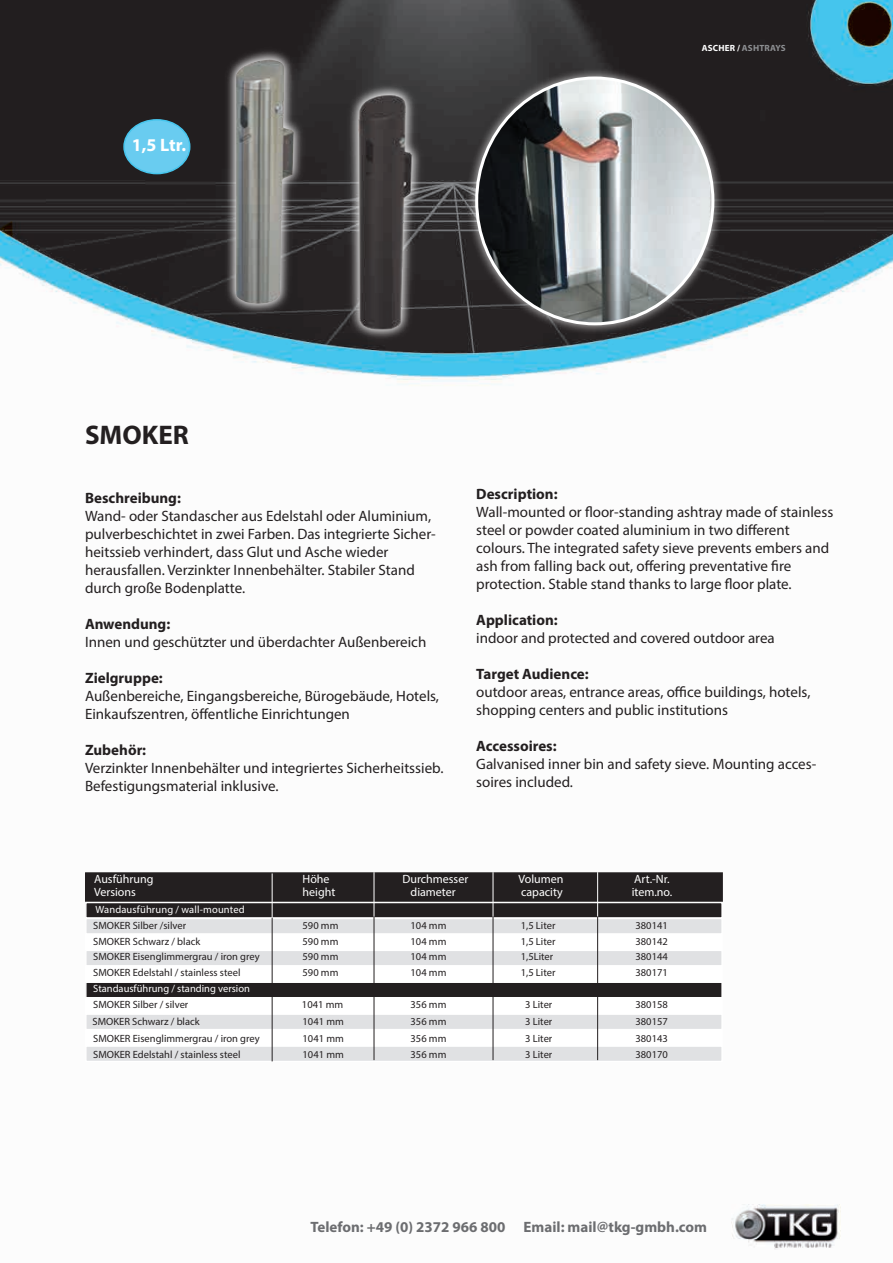
<style>
.page{position:relative;width:893px;height:1263px;background:#fff}
.page>*{position:absolute;margin:0;border:0;box-sizing:border-box;transform-origin:0 0}
.t1{font:700 27px "Myriad Pro";color:#231f20}
.t2{font:700 18px "Myriad Pro";color:#fff}
.t3{font:15px/18px "Myriad Pro";color:#231f20}
.t4{font:700 15px "Myriad Pro";color:#231f20}
.t5{font:700 15px "Myriad Pro";color:#6c6d70}
.t6{font:12px "Myriad Pro";color:#fff}
.t7{font:10.5px "Myriad Pro";color:#231f20}
.t8{font:10.5px "Myriad Pro";color:#fff}
.t9{font:700 9px "Myriad Pro";letter-spacing:.02em;color:#8d8f92}
.s1{color:#fff}
</style>
<div class="page">
<img style="left:0;top:0;width:893px;height:1205px">
<div style="left:221px;top:44px;width:88px;height:275px;background:#fff;opacity:.75"></div>
<div style="left:226px;top:51px;width:77px;height:261px;background:#fff;opacity:.75"></div>
<img style="left:236px;top:59px;width:58px;height:245px">
<div style="left:342px;top:80px;width:85px;height:265px;background:#fff;opacity:.75"></div>
<img style="left:323px;top:86px;width:128px;height:260px">
<div style="left:86px;top:873px;width:636px;height:28px;background:#231f20"></div>
<div style="left:85px;top:872px;width:638px;height:30px;border:2px solid #231f20"></div>
<div style="left:86px;top:902px;width:636px;height:16px;background:#231f20"></div>
<div style="left:85px;top:902px;width:638px;height:17px;border:2px solid #fff"></div>
<div style="left:86px;top:918px;width:636px;height:16px;background:#e0e1e3"></div>
<div style="left:85px;top:918px;width:638px;height:17px;border:2px solid #fff"></div>
<div style="left:86px;top:934px;width:636px;height:16px;background:#fff"></div>
<div style="left:86px;top:950px;width:636px;height:16px;background:#e0e1e3"></div>
<div style="left:85px;top:949px;width:638px;height:17px;border:2px solid #fff"></div>
<div style="left:86px;top:966px;width:636px;height:16px;background:#fff"></div>
<div style="left:85px;top:965px;width:638px;height:17px;border:2px solid #fff"></div>
<div style="left:86px;top:982px;width:636px;height:16px;background:#231f20"></div>
<div style="left:85px;top:981px;width:638px;height:17px;border:2px solid #fff"></div>
<div style="left:86px;top:998px;width:636px;height:16px;background:#fff"></div>
<div style="left:85px;top:997px;width:638px;height:17px;border:2px solid #fff"></div>
<div style="left:86px;top:1014px;width:636px;height:16px;background:#e0e1e3"></div>
<div style="left:85px;top:1013px;width:638px;height:17px;border:2px solid #fff"></div>
<div style="left:86px;top:1046px;width:636px;height:15px;background:#e0e1e3"></div>
<div style="left:85px;top:1045px;width:638px;height:17px;border:2px solid #fff"></div>
<div style="left:86px;top:1030px;width:636px;height:15px;background:#fff"></div>
<div style="left:85px;top:1029px;width:638px;height:17px;border:2px solid #fff"></div>
<hr style="left:272px;top:873px;width:1px;height:47px;background:#fff">
<hr style="left:272px;top:918px;width:1px;height:143px;background:#231f20">
<hr style="left:374px;top:872px;width:1px;height:47px;background:#fff">
<hr style="left:374px;top:916px;width:1px;height:144px;background:#231f20">
<hr style="left:493px;top:872px;width:1px;height:47px;background:#fff">
<hr style="left:493px;top:916px;width:1px;height:144px;background:#231f20">
<hr style="left:597px;top:872px;width:1px;height:47px;background:#fff">
<hr style="left:597px;top:916px;width:1px;height:144px;background:#231f20">
<div style="left:124px;top:120px;width:66px;height:54px;background:#69ccf0;border-radius:50%"></div>
<div style="left:123px;top:119px;width:67px;height:55px;border:2px solid #46c5ed;border-radius:50%"></div>
<img style="left:731px;top:1205px;width:110px;height:45px">
<div style="left:466px;top:67px;width:258px;height:268px;background:#fff;opacity:.75"></div>
<img style="left:477px;top:78px;width:233px;height:246px">
<p class="t2" style="left:132px;top:133px;width:56px">1,5 Ltr.</p>
<p class="t9" style="left:702px;top:42px;width:85px"><span class="s1">ASCHER /</span> ASHTRAYS</p>
<h1 class="t1" style="left:85px;top:418px;width:105px">SMOKER</h1>
<p class="t4" style="left:85px;top:488px;width:97px">Beschreibung:</p>
<p class="t3" style="left:85px;top:507px;width:352px">Wand- oder Standascher aus Edelstahl oder Aluminium, pulverbeschichtet in zwei Farben. Das integrierte Sicher&shy;heitssieb verhindert, dass Glut und Asche wieder herausfallen. Verzinkter Innenbehälter. Stabiler Stand durch große Bodenplatte.</p>
<p class="t4" style="left:85px;top:614px;width:87px">Anwendung:</p>
<p class="t3" style="left:85px;top:633px;width:343px">Innen und geschützter und überdachter Außenbereich</p>
<p class="t4" style="left:85px;top:668px;width:79px">Zielgruppe:</p>
<p class="t3" style="left:85px;top:687px;width:356px">Außenbereiche, Eingangsbereiche, Bürogebäude, Hotels,<br>Einkaufszentren, öffentliche Einrichtungen</p>
<p class="t4" style="left:85px;top:740px;width:63px">Zubehör:</p>
<p class="t3" style="left:85px;top:759px;width:360px">Verzinkter Innenbehälter und integriertes Sicherheitssieb.<br>Befestigungsmaterial inklusive.</p>
<p class="t4" style="left:476px;top:484px;width:83px">Description:</p>
<p class="t3" style="left:476px;top:502px;width:358px">Wall-mounted or floor-standing ashtray made of stainless steel or powder coated aluminium in two different colours. The integrated safety sieve prevents embers and ash from falling back out, offering preventative fire protection. Stable stand thanks to large floor plate.</p>
<p class="t4" style="left:476px;top:610px;width:83px">Application:</p>
<p class="t3" style="left:476px;top:628px;width:300px">indoor and protected and covered outdoor area</p>
<p class="t4" style="left:476px;top:664px;width:114px">Target Audience:</p>
<p class="t3" style="left:476px;top:682px;width:336px">outdoor areas, entrance areas, office buildings, hotels, shopping centers and public institutions</p>
<p class="t4" style="left:476px;top:736px;width:82px">Accessoires:</p>
<p class="t3" style="left:476px;top:754px;width:342px">Galvanised inner bin and safety sieve. Mounting acces&shy;soires included.</p>
<p class="t6" style="left:94px;top:871px;width:61px">Ausführung</p>
<p class="t6" style="left:303px;top:871px;width:29px">Höhe</p>
<p class="t6" style="left:402px;top:871px;width:67px">Durchmesser</p>
<p class="t6" style="left:519px;top:871px;width:47px">Volumen</p>
<p class="t6" style="left:634px;top:871px;width:37px">Art.-Nr.</p>
<p class="t6" style="left:94px;top:884px;width:43px">Versions</p>
<p class="t6" style="left:303px;top:884px;width:34px">height</p>
<p class="t6" style="left:411px;top:884px;width:47px">diameter</p>
<p class="t6" style="left:521px;top:884px;width:43px">capacity</p>
<p class="t6" style="left:632px;top:884px;width:42px">item.no.</p>
<p class="t8" style="left:95px;top:903px;width:151px">Wandausführung / wall-mounted</p>
<p class="t7" style="left:93px;top:918px;width:94px">SMOKER Silber /silver</p>
<p class="t7" style="left:303px;top:918px;width:37px">590 mm</p>
<p class="t7" style="left:411px;top:918px;width:37px">104 mm</p>
<p class="t7" style="left:521px;top:918px;width:36px">1,5 Liter</p>
<p class="t7" style="left:635px;top:918px;width:34px">380141</p>
<p class="t7" style="left:93px;top:935px;width:109px">SMOKER Schwarz / black</p>
<p class="t7" style="left:303px;top:935px;width:37px">590 mm</p>
<p class="t7" style="left:411px;top:935px;width:37px">104 mm</p>
<p class="t7" style="left:521px;top:935px;width:36px">1,5 Liter</p>
<p class="t7" style="left:635px;top:935px;width:34px">380142</p>
<p class="t7" style="left:93px;top:950px;width:168px">SMOKER Eisenglimmergrau / iron grey</p>
<p class="t7" style="left:303px;top:950px;width:37px">590 mm</p>
<p class="t7" style="left:411px;top:950px;width:37px">104 mm</p>
<p class="t7" style="left:521px;top:950px;width:34px">1,5Liter</p>
<p class="t7" style="left:635px;top:950px;width:34px">380144</p>
<p class="t7" style="left:93px;top:966px;width:149px">SMOKER Edelstahl / stainless steel</p>
<p class="t7" style="left:303px;top:966px;width:37px">590 mm</p>
<p class="t7" style="left:411px;top:966px;width:37px">104 mm</p>
<p class="t7" style="left:521px;top:966px;width:36px">1,5 Liter</p>
<p class="t7" style="left:635px;top:966px;width:34px">380171</p>
<p class="t8" style="left:93px;top:982px;width:158px">Standausführung / standing version</p>
<p class="t7" style="left:93px;top:998px;width:97px">SMOKER Silber / silver</p>
<p class="t7" style="left:302px;top:998px;width:43px">1041 mm</p>
<p class="t7" style="left:411px;top:998px;width:37px">356 mm</p>
<p class="t7" style="left:525px;top:998px;width:29px">3 Liter</p>
<p class="t7" style="left:635px;top:998px;width:34px">380158</p>
<p class="t7" style="left:93px;top:1014px;width:109px">SMOKER Schwarz / black</p>
<p class="t7" style="left:303px;top:1014px;width:43px">1041 mm</p>
<p class="t7" style="left:411px;top:1014px;width:37px">356 mm</p>
<p class="t7" style="left:525px;top:1014px;width:29px">3 Liter</p>
<p class="t7" style="left:635px;top:1014px;width:34px">380157</p>
<p class="t7" style="left:93px;top:1048px;width:149px">SMOKER Edelstahl / stainless steel</p>
<p class="t7" style="left:303px;top:1048px;width:43px">1041 mm</p>
<p class="t7" style="left:411px;top:1048px;width:37px">356 mm</p>
<p class="t7" style="left:525px;top:1048px;width:29px">3 Liter</p>
<p class="t7" style="left:635px;top:1048px;width:34px">380170</p>
<p class="t7" style="left:93px;top:1032px;width:168px">SMOKER Eisenglimmergrau / iron grey</p>
<p class="t7" style="left:303px;top:1032px;width:43px">1041 mm</p>
<p class="t7" style="left:411px;top:1032px;width:37px">356 mm</p>
<p class="t7" style="left:525px;top:1032px;width:29px">3 Liter</p>
<p class="t7" style="left:635px;top:1032px;width:34px">380143</p>
<p class="t5" style="left:310px;top:1217px;width:398px">Telefon: +49 (0) 2372 966 800 Email: mail@tkg-gmbh.com</p>
</div>
